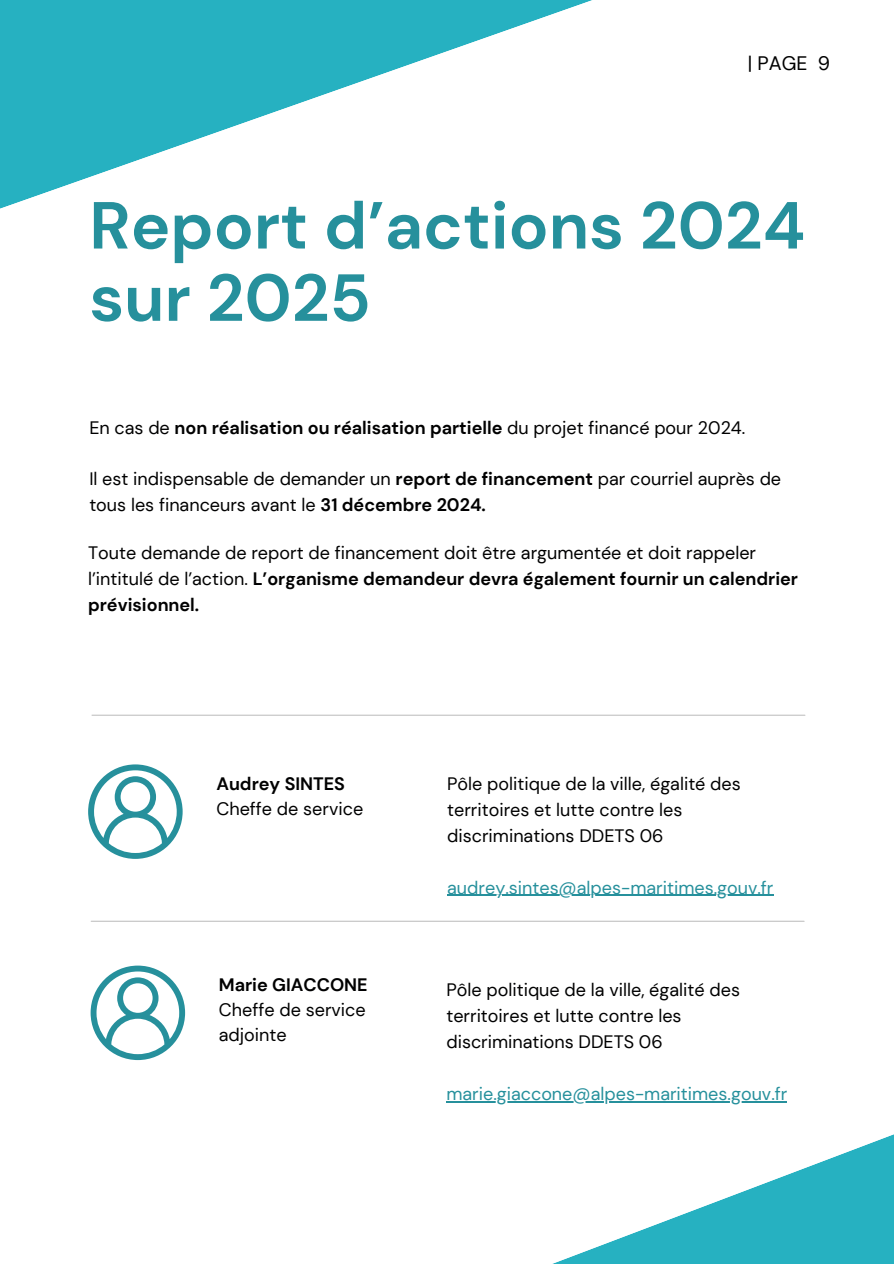
<style>
.page{position:relative;width:894px;height:1264px;background:#fff}
.page>*{position:absolute;margin:0;border:0;box-sizing:border-box;transform-origin:0 0}
.t1{font:700 66.3px/72.3px "DM Sans";color:#26909c}
.t2{font:19.5px "DM Sans";color:#000}
.t3{font:18px/25.8px "DM Sans";color:#000001}
.t4{font:700 18px "DM Sans";color:#000001}
.t5{font:18px "DM Sans";color:#26909c}
.s1{font-weight:400}
.s2{font-weight:700}
</style>
<div class="page">
<svg style="left:0;top:0;width:592px;height:209px"></svg>
<hr style="left:92px;top:714px;width:712px;height:1px;background:#000001">
<hr style="left:91px;top:920px;width:712px;height:1px;background:#000001">
<svg style="left:90px;top:1007px;width:803px;height:256px"></svg>
<svg style="left:88px;top:764px;width:94px;height:94px"></svg>
<hr style="left:447px;top:894px;width:326px;height:2px;background:#26909c">
<hr style="left:446px;top:1100px;width:126px;height:2px;background:#26909c">
<hr style="left:572px;top:1100px;width:215px;height:2px;background:#26909c">
<svg style="left:91px;top:965px;width:94px;height:95px"></svg>
<p class="t2" style="left:747px;top:51px;width:84px">| PAGE 9</p>
<h2 class="t1" style="left:89px;top:190px;width:717px">Report d’actions 2024 sur 2025</h2>
<p class="t4" style="left:89px;top:415px;width:657px"><span class="s1">En cas de</span> non réalisation ou réalisation partielle <span class="s1">du projet financé pour 2024.</span></p>
<p class="t3" style="left:89px;top:466px;width:693px">Il est indispensable de demander un <span class="s2">report de financement</span> par courriel auprès de tous les financeurs avant le <span class="s2">31 décembre 2024.</span></p>
<p class="t3" style="left:88px;top:540px;width:711px">Toute demande de report de financement doit être argumentée et doit rappeler l’intitulé de l’action. <span class="s2">L’organisme demandeur devra également fournir un calendrier prévisionnel.</span></p>
<h1 class="t4" style="left:216px;top:772px;width:130px">Audrey SINTES</h1>
<p class="t3" style="left:216px;top:796px;width:148px">Cheffe de service</p>
<h3 class="t4" style="left:219px;top:973px;width:150px">Marie GIACCONE</h3>
<p class="t3" style="left:219px;top:997px;width:148px;line-height:24.8px">Cheffe de service adjointe</p>
<p class="t3" style="left:447px;top:771px;width:295px">Pôle politique de la ville, égalité des territoires et lutte contre les discriminations DDETS 06</p>
<p class="t5" style="left:447px;top:876px;width:327px">audrey.sintes@alpes-maritimes.gouv.fr</p>
<p class="t3" style="left:446px;top:977px;width:295px">Pôle politique de la ville, égalité des territoires et lutte contre les discriminations DDETS 06</p>
<h3 class="t5" style="left:446px;top:1081px;width:342px">marie.giaccone@alpes-maritimes.gouv.fr</h3>
</div>
